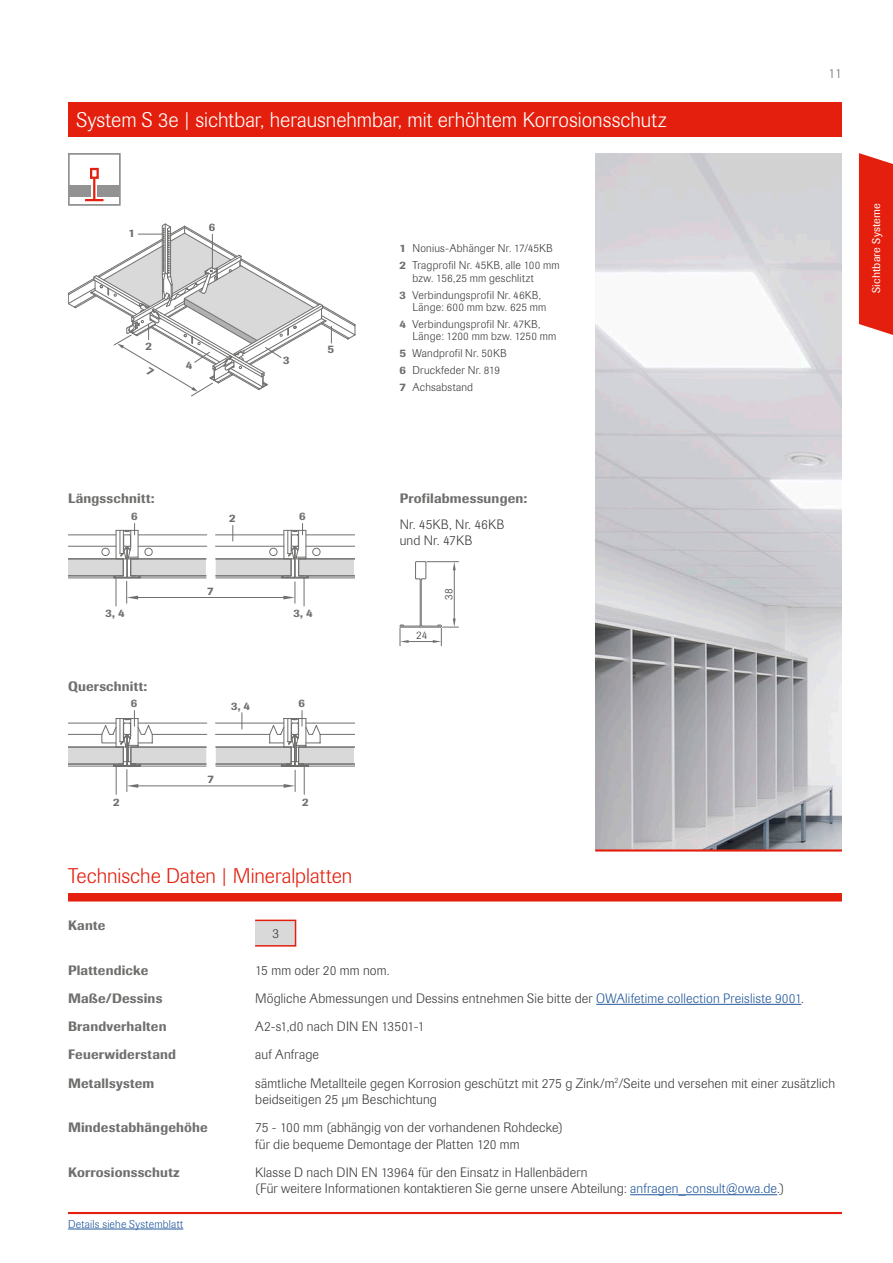
<style>
.page{position:relative;width:893px;height:1263px;background:#fff}
.page>*{position:absolute;margin:0;border:0;box-sizing:border-box;transform-origin:0 0}
.t1{font:300 21px "Imago Pro";color:#fff}
.t2{font:300 21px "Imago Pro";color:#e41f0d}
.t3{font:300 13.5px/16.5px "Imago Pro";letter-spacing:.01em;color:#3b3b3a}
.t4{font:500 13.5px "Imago Pro";letter-spacing:.015em;color:#6f6f6e}
.t5{font:300 13.5px "Imago Pro";color:#6f6f6e}
.t6{font:300 11.25px/17px "Imago Pro";letter-spacing:.02em;color:#3b3b3a}
.t7{font:500 11.25px "Imago Pro";color:#6f6f6e}
.t8{font:300 11.25px "Imago Pro";letter-spacing:.02em;color:#23599b}
.t9{font:11.25px "Imago Pro";letter-spacing:.015em;color:#fff}
.s1{font-weight:500;color:#6f6f6e}
.s2{color:#23599b}
</style>
<div class="page">
<div style="left:68px;top:102px;width:774px;height:34px;background:#e41f0d"></div>
<hr style="left:68px;top:1212px;width:774px;height:2px;background:#e41f0d">
<div style="left:859px;top:153px;width:34px;height:182px;background:#e41f0d"></div>
<hr style="left:68px;top:1229px;width:115px;height:1px;background:#23599b">
<img style="left:595px;top:153px;width:247px;height:696px">
<hr style="left:595px;top:849px;width:247px;height:2px;background:#e41f0d">
<div style="left:68px;top:893px;width:774px;height:8px;background:#e41f0d"></div>
<div style="left:255px;top:920px;width:41px;height:26px;background:#d9d9da"></div>
<div style="left:255px;top:919px;width:41px;height:28px;border:2px solid #e41f0d"></div>
<hr style="left:596px;top:1004px;width:205px;height:1px;background:#23599b">
<hr style="left:630px;top:1194px;width:147px;height:1px;background:#23599b">
<svg style="left:71px;top:167px;width:47px;height:35px"></svg>
<div style="left:68px;top:153px;width:53px;height:53px;border:2px solid #929292"></div>
<svg style="left:400px;top:561px;width:59px;height:85px"></svg>
<svg style="left:68px;top:523px;width:286px;height:83px"></svg>
<svg style="left:68px;top:710px;width:286px;height:84px"></svg>
<svg style="left:68px;top:223px;width:288px;height:173px"></svg>
<h1 class="t1" style="left:77px;top:106px;width:591px">System S 3e | sichtbar, herausnehmbar, mit erhöhtem Korrosionsschutz</h1>
<p class="t7" style="left:128px;top:226px;width:8px">1</p>
<p class="t7" style="left:209px;top:219px;width:8px">6</p>
<p class="t7" style="left:145px;top:339px;width:8px">2</p>
<p class="t7" style="left:186px;top:358px;width:8px">4</p>
<p class="t7" style="left:283px;top:353px;width:8px">3</p>
<p class="t7" style="left:327px;top:342px;width:8px">5</p>
<p class="t6" style="left:400px;top:240px;width:162px"><span class="s1">1</span> Nonius-Abhänger Nr. 17/45KB<br><span class="s1">2</span> Tragprofil Nr. 45KB, alle 100 mm</p>
<p class="t6" style="left:400px;top:269px;width:143px;text-align:center">bzw. 156,25 mm geschlitzt<br><span class="s1">3</span> Verbindungsprofil Nr. 46KB,</p>
<p class="t6" style="left:400px;top:299px;width:148px;text-indent:13px">Länge: 600 mm bzw. 625 mm<br><span class="s1">4</span> Verbindungsprofil Nr. 47KB,</p>
<p class="t6" style="left:400px;top:328px;width:158px;text-indent:13px">Länge: 1200 mm bzw. 1250 mm<br><span class="s1">5</span> Wandprofil Nr. 50KB<br><span class="s1">6</span> Druckfeder Nr. 819<br><span class="s1">7</span> Achsabstand</p>
<p class="t5" style="left:828px;top:65px;width:15px">11</p>
<p class="t9" style="left:869px;top:293px;width:92px;rotate:-90deg">Sichtbare Systeme</p>
<p class="t4" style="left:68px;top:490px;width:88px">Längsschnitt:</p>
<p class="t7" style="left:131px;top:509px;width:8px">6</p>
<p class="t7" style="left:229px;top:511px;width:8px">2</p>
<p class="t7" style="left:299px;top:509px;width:8px">6</p>
<p class="t7" style="left:207px;top:584px;width:8px">7</p>
<p class="t7" style="left:106px;top:606px;width:21px">3, 4</p>
<p class="t7" style="left:294px;top:606px;width:21px">3, 4</p>
<p class="t4" style="left:68px;top:678px;width:81px">Querschnitt:</p>
<p class="t7" style="left:131px;top:696px;width:8px">6</p>
<p class="t7" style="left:298px;top:696px;width:8px">6</p>
<p class="t7" style="left:231px;top:699px;width:20px">3, 4</p>
<p class="t7" style="left:207px;top:772px;width:8px">7</p>
<p class="t7" style="left:113px;top:794px;width:8px">2</p>
<p class="t7" style="left:302px;top:794px;width:8px">2</p>
<p class="t4" style="left:400px;top:490px;width:129px">Profilabmessungen:</p>
<p class="t3" style="left:400px;top:516px;width:106px">Nr. 45KB, Nr. 46KB und Nr. 47KB</p>
<p class="t6" style="left:416px;top:627px;width:13px">24</p>
<p class="t6" style="left:440px;top:600px;width:13px;rotate:-90deg">38</p>
<h1 class="t2" style="left:68px;top:862px;width:286px">Technische Daten | Mineralplatten</h1>
<p class="t4" style="left:68px;top:916px;width:39px">Kante</p>
<p class="t3" style="left:272px;top:925px;width:8px">3</p>
<p class="t4" style="left:68px;top:961px;width:82px">Plattendicke</p>
<p class="t3" style="left:255px;top:962px;width:136px">15 mm oder 20 mm nom.</p>
<p class="t4" style="left:68px;top:989px;width:96px">Maße/Dessins</p>
<p class="t3" style="left:255px;top:990px;width:550px">Mögliche Abmessungen und Dessins entnehmen Sie bitte der <span class="s2">OWAlifetime collection Preisliste 9001</span>.</p>
<p class="t4" style="left:68px;top:1018px;width:100px">Brandverhalten</p>
<p class="t3" style="left:255px;top:1018px;width:171px">A2-s1,d0 nach DIN EN 13501-1</p>
<p class="t4" style="left:68px;top:1046px;width:110px">Feuerwiderstand</p>
<p class="t3" style="left:255px;top:1046px;width:65px">auf Anfrage</p>
<p class="t4" style="left:68px;top:1074px;width:88px">Metallsystem</p>
<p class="t3" style="left:255px;top:1074px;width:581px">sämtliche Metallteile gegen Korrosion geschützt mit 275 g Zink/m<sup>2</sup>/Seite und versehen mit einer zusätzlich beidseitigen 25 µm Beschichtung</p>
<p class="t4" style="left:68px;top:1119px;width:141px">Mindestabhängehöhe</p>
<p class="t3" style="left:255px;top:1119px;width:309px">75 - 100 mm (abhängig von der vorhandenen Rohdecke) für die bequeme Demontage der Platten 120 mm</p>
<p class="t4" style="left:68px;top:1163px;width:113px">Korrosionsschutz</p>
<p class="t3" style="left:255px;top:1164px;width:531px">Klasse D nach DIN EN 13964 für den Einsatz in Hallenbädern<br>(Für weitere Informationen kontaktieren Sie gerne unsere Abteilung: <span class="s2">anfragen_consult@owa.de</span>.)</p>
<p class="t8" style="left:68px;top:1216px;width:117px">Details siehe Systemblatt</p>
</div>
